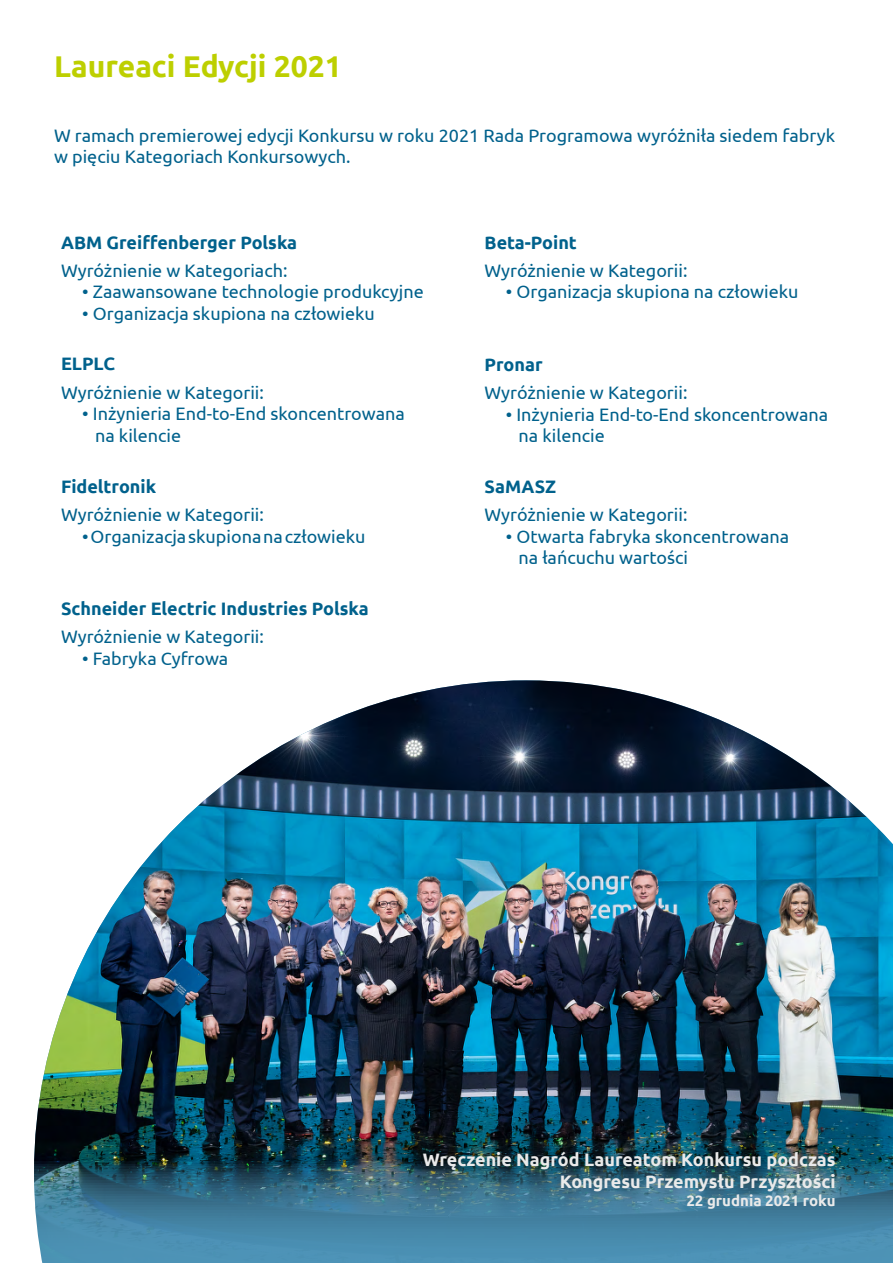
<style>
.page{position:relative;width:893px;height:1263px;background:#fff}
.page>*{position:absolute;margin:0;border:0;box-sizing:border-box;transform-origin:0 0}
.t1{font:700 30px "Ubuntu";color:#bdcf00}
.t2{font:18px/21.6px "Ubuntu";color:#00618c}
.t3{font:700 18px "Ubuntu";color:#00618c}
.t4{font:700 18px/21.6px "Ubuntu";color:#eaeaea;text-align:right}
.t5{font:700 15px "Ubuntu";color:#eaeaea}
</style>
<div class="page">
<img style="left:34px;top:680px;width:859px;height:583px">
<h1 class="t1" style="left:54px;top:48px;width:289px">Laureaci Edycji 2021</h1>
<p class="t2" style="left:54px;top:124px;width:783px">W ramach premierowej edycji Konkursu w roku 2021 Rada Programowa wyróżniła siedem fabryk w pięciu Kategoriach Konkursowych.</p>
<p class="t3" style="left:61px;top:231px;width:238px">ABM Greiffenberger Polska</p>
<p class="t3" style="left:485px;top:231px;width:94px">Beta-Point</p>
<p class="t2" style="left:61px;top:259px;width:228px">Wyróżnienie w Kategoriach:</p>
<p class="t2" style="left:82px;top:280px;width:343px">• Zaawansowane technologie produkcyjne</p>
<p class="t2" style="left:82px;top:302px;width:294px">• Organizacja skupiona na człowieku</p>
<p class="t2" style="left:485px;top:259px;width:204px">Wyróżnienie w Kategorii:</p>
<p class="t2" style="left:506px;top:280px;width:294px">• Organizacja skupiona na człowieku</p>
<p class="t3" style="left:61px;top:353px;width:56px">ELPLC</p>
<p class="t3" style="left:485px;top:354px;width:60px">Pronar</p>
<p class="t2" style="left:61px;top:381px;width:204px">Wyróżnienie w Kategorii:</p>
<p class="t2" style="left:95px;top:402px;width:311px;text-indent:-13px">• Inżynieria End-to-End skoncentrowana na kilencie</p>
<p class="t2" style="left:485px;top:381px;width:204px">Wyróżnienie w Kategorii:</p>
<p class="t2" style="left:519px;top:403px;width:311px;text-indent:-13px">• Inżynieria End-to-End skoncentrowana na kilencie</p>
<p class="t3" style="left:61px;top:476px;width:97px">Fideltronik</p>
<p class="t3" style="left:485px;top:476px;width:73px">SaMASZ</p>
<p class="t2" style="left:61px;top:503px;width:204px">Wyróżnienie w Kategorii:</p>
<p class="t2" style="left:82px;top:525px;width:285px">• Organizacja skupiona na człowieku</p>
<p class="t2" style="left:485px;top:503px;width:204px">Wyróżnienie w Kategorii:</p>
<p class="t2" style="left:519px;top:525px;width:272px;text-indent:-13px">• Otwarta fabryka skoncentrowana na łańcuchu wartości</p>
<p class="t3" style="left:61px;top:598px;width:309px">Schneider Electric Industries Polska</p>
<p class="t2" style="left:61px;top:625px;width:204px">Wyróżnienie w Kategorii:</p>
<p class="t2" style="left:82px;top:647px;width:148px">• Fabryka Cyfrowa</p>
<p class="t4" style="left:423px;top:1149px;width:414px">Wręczenie Nagród Laureatom Konkursu podczas<br>Kongresu Przemysłu Przyszłości</p>
<p class="t5" style="left:686px;top:1191px;width:151px">22 grudnia 2021 roku</p>
</div>
